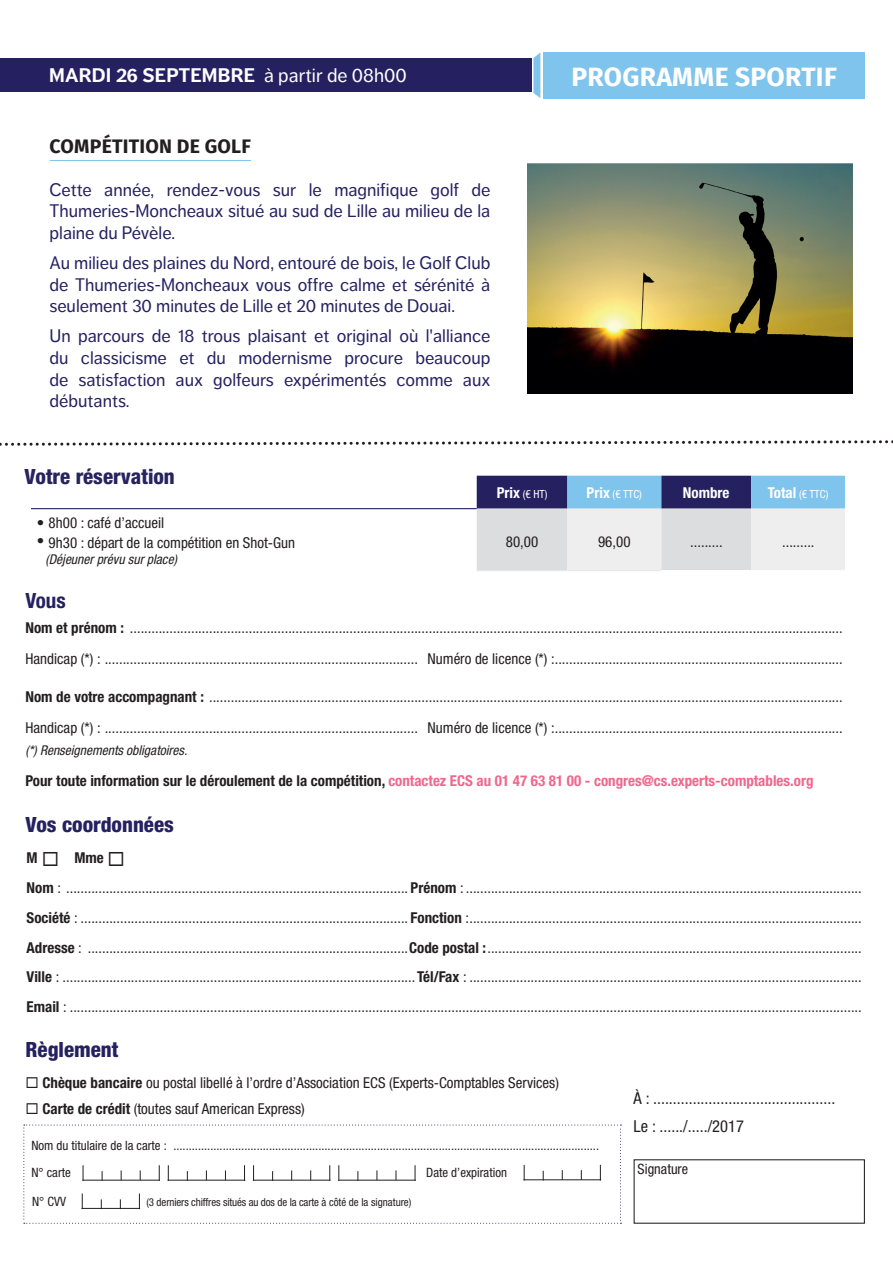
<style>
.page{position:relative;width:893px;height:1263px;background:#fff}
.page>*{position:absolute;margin:0;border:0;box-sizing:border-box;transform-origin:0 0}
.t1{font:700 26.4px "Fira Sans";letter-spacing:.01em;color:#fff}
.t2{font:800 condensed 21px "Helvetica Neue LT Std";color:#252161}
.t3{font:800 condensed 21px "Helvetica Neue LT Std";color:#27235f}
.t4{font:700 condensed 21px "Helvetica Neue LT Std";color:#252161}
.t5{font:700 19.5px "Dagny Pro";letter-spacing:.01em;color:#fff}
.t6{font:700 19.5px "Fira Sans";letter-spacing:.01em;color:#231f20}
.t7{font:18px/21.6px "Dagny Pro";color:#252161;text-align:justify}
.t8{font:condensed 16.5px/28.3px "Helvetica Neue LT Std";color:#231f20}
.t9{font:condensed 15px/29.7px "Helvetica Neue LT Std";color:#231f20}
.t10{font:700 condensed 15px "Helvetica Neue LT Std";color:#f1668d}
.t11{font:700 condensed 15px "Helvetica Neue LT Std";color:#fff}
.t12{font:condensed 14.25px "Helvetica Neue LT Std";color:#231f20}
.t13{font:italic condensed 13.5px "Helvetica Neue LT Std";color:#231f20}
.t14{font:condensed 12.9px "Helvetica Neue LT Std";color:#231f20}
.t15{font:condensed 11.25px "Helvetica Neue LT Std";color:#fff}
.t16{font:condensed 10.95px "Helvetica Neue LT Std";letter-spacing:-.01em;color:#231f20}
.s1{font-weight:400}
.s2{font-weight:700;font-size:15px}
.s3{font-weight:700}
.s4{color:#231f20}
</style>
<div class="page">
<div style="left:0;top:59px;width:531px;height:33px;background:#252161"></div>
<div style="left:543px;top:52px;width:322px;height:47px;background:#7ec4ec"></div>
<svg style="left:533px;top:53px;width:7px;height:45px"></svg>
<hr style="left:50px;top:160px;width:201px;height:1px;background:#7ec4ec">
<svg style="left:0;top:440px;width:893px;height:6px"></svg>
<svg style="left:23px;top:1124px;width:598px;height:100px"></svg>
<svg style="left:477px;top:476px;width:368px;height:94px;background:#b1bdd0"></svg>
<hr style="left:31px;top:508px;width:446px;height:1px;background:#252161">
<hr style="left:477px;top:570px;width:90px;height:1px;background:#e6e7e9">
<hr style="left:567px;top:570px;width:94px;height:1px;background:#e6e7e9">
<img style="left:527px;top:164px;width:325px;height:230px">
<h3 class="t5" style="left:49px;top:64px;width:359px">MARDI 26 SEPTEMBRE <span class="s1">à partir de 08h00</span></h3>
<h1 class="t1" style="left:571px;top:54px;width:267px">PROGRAMME SPORTIF</h1>
<h3 class="t6" style="left:50px;top:130px;width:203px">COMPÉTITION DE GOLF</h3>
<p class="t7" style="left:50px;top:179px;width:442px">Cette année, rendez-vous sur le magnifique golf de Thumeries-Moncheaux situé au sud de Lille au milieu de la plaine du Pévèle.</p>
<p class="t7" style="left:50px;top:252px;width:442px">Au milieu des plaines du Nord, entouré de bois, le Golf Club de Thumeries-Moncheaux vous offre calme et sérénité à seulement 30 minutes de Lille et 20 minutes de Douai.</p>
<p class="t7" style="left:50px;top:325px;width:442px">Un parcours de 18 trous plaisant et original où l'alliance du classicisme et du modernisme procure beaucoup de satisfaction aux golfeurs expérimentés comme aux débutants.</p>
<h2 class="t3" style="left:25px;top:464px;width:152px">Votre réservation</h2>
<p class="t9" style="left:37px;top:508px;width:129px">• 8h00 : café d’accueil</p>
<p class="t9" style="left:37px;top:527px;width:260px">• 9h30 : départ de la compétition en Shot-Gun</p>
<p class="t13" style="left:45px;top:551px;width:133px">(Déjeuner prévu sur place)</p>
<p class="t15" style="left:497px;top:487px;width:52px"><span class="s2">Prix</span> (€ HT)</p>
<p class="t15" style="left:587px;top:487px;width:57px"><span class="s2">Prix</span> (€ TTC)</p>
<p class="t11" style="left:683px;top:483px;width:48px">Nombre</p>
<p class="t15" style="left:768px;top:487px;width:62px"><span class="s2">Total</span> (€ TTC)</p>
<p class="t9" style="left:506px;top:527px;width:34px">80,00</p>
<p class="t9" style="left:598px;top:527px;width:34px">96,00</p>
<p class="t9" style="left:690px;top:527px;width:34px">.........</p>
<p class="t9" style="left:782px;top:527px;width:34px">.........</p>
<h2 class="t4" style="left:26px;top:588px;width:42px">Vous</h2>
<p class="t9" style="left:26px;top:613px;width:819px;line-height:30.8px"><span class="s3">Nom et prénom :</span> ......................................................................................................................................................................................................<br>Handicap (*) : ....................................................................................... Numéro de licence (*) :................................................................................</p>
<p class="t9" style="left:26px;top:682px;width:819px;line-height:30.8px"><span class="s3">Nom de votre accompagnant :</span> ................................................................................................................................................................................<br>Handicap (*) : ....................................................................................... Numéro de licence (*) :................................................................................</p>
<p class="t13" style="left:26px;top:742px;width:163px">(*) Renseignements obligatoires.</p>
<p class="t10" style="left:26px;top:771px;width:789px"><span class="s4">Pour toute information sur le déroulement de la compétition,</span> contactez ECS au 01 47 63 81 00 - congres@cs.experts-comptables.org</p>
<h2 class="t2" style="left:26px;top:811px;width:150px">Vos coordonnées</h2>
<p class="t9" style="left:27px;top:843px;width:837px"><span class="s3">M</span> ◻ <span class="s3">Mme</span> ◻<br><span class="s3">Nom</span> : ............................................................................................... <span class="s3">Prénom</span> : ..............................................................................................................<br><span class="s3">Société</span> : ........................................................................................... <span class="s3">Fonction</span> :.............................................................................................................<br><span class="s3">Adresse</span> : .........................................................................................<span class="s3">Code postal :</span>........................................................................................................<br><span class="s3">Ville</span> : ..................................................................................................<span class="s3">Tél/Fax</span> : .............................................................................................................<br><span class="s3">Email</span> : ............................................................................................................................................................................................................................</p>
<h2 class="t2" style="left:26px;top:1036px;width:94px">Règlement</h2>
<p class="t9" style="left:26px;top:1067px;width:535px">◻ <span class="s3">Chèque bancaire</span> ou postal libellé à l’ordre d’Association ECS (Experts-Comptables Services)</p>
<p class="t9" style="left:26px;top:1094px;width:281px">◻ <span class="s3">Carte de crédit</span> (toutes sauf American Express)</p>
<p class="t14" style="left:31px;top:1138px;width:569px">Nom du titulaire de la carte : ..........................................................................................................................................</p>
<p class="t14" style="left:31px;top:1165px;width:41px">N° carte</p>
<p class="t14" style="left:32px;top:1194px;width:35px">N° CVV</p>
<p class="t16" style="left:146px;top:1196px;width:267px">(3 derniers chiffres situés au dos de la carte à côté de la signature)</p>
<p class="t14" style="left:426px;top:1165px;width:82px">Date d’expiration</p>
<p class="t8" style="left:634px;top:1084px;width:203px">À : ..............................................<br>Le : ....../...../2017</p>
<p class="t12" style="left:638px;top:1160px;width:52px">Signature</p>
</div>
